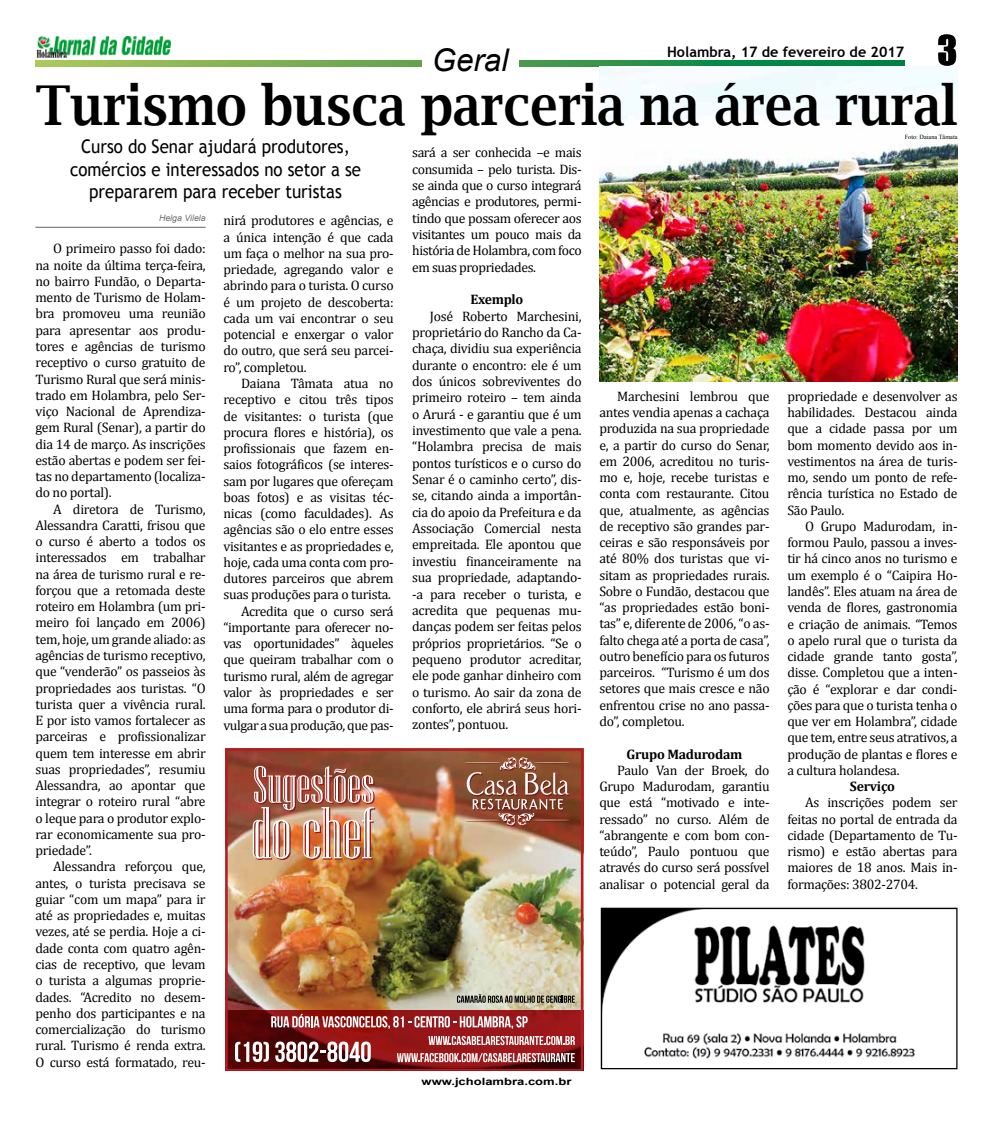
<style>
.page{position:relative;width:993px;height:1124px;background:#fff}
.page>*{position:absolute;margin:0;border:0;box-sizing:border-box;transform-origin:0 0}
.t1{font:600 55px "Lucida Bright";color:#000;scale:.9 1}
.t2{font:37.5px "Impact";color:#000}
.t3{font:italic 31.25px "Arial";color:#000}
.t4{font:18.75px/22.5px "Trebuchet MS";color:#000;text-align:center;scale:.9 1}
.t5{font:700 14.38px "Trebuchet MS";color:#000}
.t6{font:13.75px/16.2px "Cambria";letter-spacing:-.02em;color:#000;text-align:justify}
.t7{font:700 13.75px "Cambria";letter-spacing:-.02em;color:#000}
.t8{font:700 10px "Arial";color:#000;scale:1.3 1}
.t9{font:italic 8.75px "Arial";color:#6d6e71}
.t10{font:6.25px "Times New Roman";color:#000}
</style>
<div class="page">
<img style="left:36px;top:35px;width:135px;height:23px">
<svg style="left:35px;top:60px;width:869px;height:7px;background:#5ca658"></svg>
<div style="left:422px;top:42px;width:96px;height:35px;background:#fff"></div>
<img style="left:599px;top:67px;width:358px;height:314px">
<img style="left:225px;top:748px;width:358px;height:322px">
<hr style="left:35px;top:227px;width:171px;height:1px;background:#808285">
<img style="left:602px;top:909px;width:353px;height:158px">
<div style="left:600px;top:907px;width:357px;height:162px;border:1px solid #000"></div>
<h3 class="t3" style="left:431px;top:40px;width:78px">Geral</h3>
<p class="t5" style="left:667px;top:43px;width:239px">Holambra, 17 de fevereiro de 2017</p>
<h2 class="t2" style="left:937px;top:21px;width:21px">3</h2>
<h1 class="t1" style="left:35px;top:73px;width:1025px">Turismo busca parceria na área rural</h1>
<h3 class="t4" style="left:70px;top:135px;width:325px">Curso do Senar ajudará produtores, comércios e interessados no setor a se prepararem para receber turistas</h3>
<p class="t10" style="left:904px;top:133px;width:54px">Foto: Daiana Tâmata</p>
<p class="t6" style="left:412px;top:144px;width:171px">sará a ser conhecida –e mais consumida – pelo turista. Dis&shy;se ainda que o curso integrará agências e produtores, permi&shy;tindo que possam oferecer aos visitantes um pouco mais da história de Holambra, com foco em suas propriedades.</p>
<p class="t7" style="left:470px;top:290px;width:54px">Exemplo</p>
<p class="t6" style="left:412px;top:307px;width:171px;text-indent:18px">José Roberto Marchesini, proprietário do Rancho da Ca&shy;chaça, dividiu sua experiência durante o encontro: ele é um dos únicos sobreviventes do primeiro roteiro – tem ainda o Arurá - e garantiu que é um investimento que vale a pena. “Holambra precisa de mais pontos turísticos e o curso do Senar é o caminho certo”, dis&shy;se, citando ainda a importân&shy;cia do apoio da Prefeitura e da Associação Comercial nesta empreitada. Ele apontou que investiu financeiramente na sua propriedade, adaptando--a para receber o turista, e acredita que pequenas mu&shy;danças podem ser feitas pelos próprios proprietários. “Se o pequeno produtor acreditar, ele pode ganhar dinheiro com o turismo. Ao sair da zona de conforto, ele abrirá seus hori&shy;zontes”, pontuou.</p>
<p class="t9" style="left:159px;top:212px;width:48px">Helga Vilela</p>
<p class="t6" style="left:35px;top:240px;width:172px;text-indent:18px">O primeiro passo foi dado: na noite da última terça-feira, no bairro Fundão, o Departa&shy;mento de Turismo de Holam&shy;bra promoveu uma reunião para apresentar aos produ&shy;tores e agências de turismo receptivo o curso gratuito de Turismo Rural que será minis&shy;trado em Holambra, pelo Ser&shy;viço Nacional de Aprendiza&shy;gem Rural (Senar), a partir do dia 14 de março. As inscrições estão abertas e podem ser fei&shy;tas no departamento (localiza&shy;do no portal).</p>
<p class="t6" style="left:35px;top:500px;width:172px;text-indent:18px">A diretora de Turismo, Alessandra Caratti, frisou que o curso é aberto a todos os interessados em trabalhar na área de turismo rural e re&shy;forçou que a retomada deste roteiro em Holambra (um pri&shy;meiro foi lançado em 2006) tem, hoje, um grande aliado: as agências de turismo receptivo, que “venderão” os passeios às propriedades aos turistas. “O turista quer a vivência rural.<br>E por isto vamos fortalecer as parceiras e profissionalizar quem tem interesse em abrir suas propriedades”, resumiu Alessandra, ao apontar que integrar o roteiro rural “abre o leque para o produtor explo&shy;rar economicamente sua pro&shy;priedade”.</p>
<p class="t6" style="left:35px;top:858px;width:172px;text-indent:18px">Alessandra reforçou que, antes, o turista precisava se guiar “com um mapa” para ir até as propriedades e, muitas vezes, até se perdia. Hoje a ci&shy;dade conta com quatro agên&shy;cias de receptivo, que levam o turista a algumas proprie&shy;dades. “Acredito no desem&shy;penho dos participantes e na comercialização do turismo rural. Turismo é renda extra.<br>O curso está formatado, reu-</p>
<p class="t6" style="left:223px;top:212px;width:172px">nirá produtores e agências, e a única intenção é que cada um faça o melhor na sua pro&shy;priedade, agregando valor e abrindo para o turista. O curso é um projeto de descoberta: cada um vai encontrar o seu potencial e enxergar o valor do outro, que será seu parcei&shy;ro”, completou.</p>
<p class="t6" style="left:223px;top:375px;width:172px;text-align:right">Daiana Tâmata atua no receptivo e citou três tipos de visitantes: o turista (que procura flores e história), os profissionais que fazem en&shy;saios fotográficos (se interes&shy;sam por lugares que ofereçam boas fotos) e as visitas téc&shy;nicas (como faculdades). As agências são o elo entre esses visitantes e as propriedades e, hoje, cada uma conta com pro&shy;dutores parceiros que abrem suas produções para o turista.<br>Acredita que o curso será “importante para oferecer no&shy;vas oportunidades” àqueles que queiram trabalhar com o turismo rural, além de agregar valor às propriedades e ser uma forma para o produtor di&shy;vulgar a sua produção, que pas-</p>
<p class="t6" style="left:599px;top:388px;width:172px;text-indent:18px">Marchesini lembrou que antes vendia apenas a cachaça produzida na sua propriedade e, a partir do curso do Senar, em 2006, acreditou no turis&shy;mo e, hoje, recebe turistas e conta com restaurante. Citou que, atualmente, as agências de receptivo são grandes par&shy;ceiras e são responsáveis por até 80% dos turistas que vi&shy;sitam as propriedades rurais.<br>Sobre o Fundão, destacou que “as propriedades estão boni&shy;tas” e, diferente de 2006, “o as&shy;falto chega até a porta de casa”, outro benefício para os futuros parceiros. “Turismo é um dos setores que mais cresce e não enfrentou crise no ano passa&shy;do”, completou.</p>
<p class="t7" style="left:626px;top:744px;width:117px">Grupo Madurodam</p>
<p class="t6" style="left:599px;top:761px;width:172px;text-indent:18px">Paulo Van der Broek, do Grupo Madurodam, garantiu que está “motivado e inte&shy;ressado” no curso. Além de “abrangente e com bom con&shy;teúdo”, Paulo pontuou que através do curso será possível analisar o potencial geral da</p>
<p class="t6" style="left:787px;top:388px;width:172px">propriedade e desenvolver as habilidades. Destacou ainda que a cidade passa por um bom momento devido aos in&shy;vestimentos na área de turis&shy;mo, sendo um ponto de refe&shy;rência turística no Estado de São Paulo.</p>
<p class="t6" style="left:787px;top:518px;width:172px;text-indent:18px">O Grupo Madurodam, in&shy;formou Paulo, passou a inves&shy;tir há cinco anos no turismo e um exemplo é o “Caipira Ho&shy;landês”. Eles atuam na área de venda de flores, gastronomia e criação de animais. “Temos o apelo rural que o turista da cidade grande tanto gosta”, disse. Completou que a inten&shy;ção é “explorar e dar condi&shy;ções para que o turista tenha o que ver em Holambra”, cidade que tem, entre seus atrativos, a produção de plantas e flores e a cultura holandesa.</p>
<p class="t7" style="left:849px;top:776px;width:46px">Serviço</p>
<p class="t6" style="left:787px;top:794px;width:172px;text-indent:18px">As inscrições podem ser feitas no portal de entrada da cidade (Departamento de Tu&shy;rismo) e estão abertas para maiores de 18 anos. Mais in&shy;formações: 3802-2704.</p>
<p class="t8" style="left:421px;top:1074px;width:117px">www.jcholambra.com.br</p>
</div>
